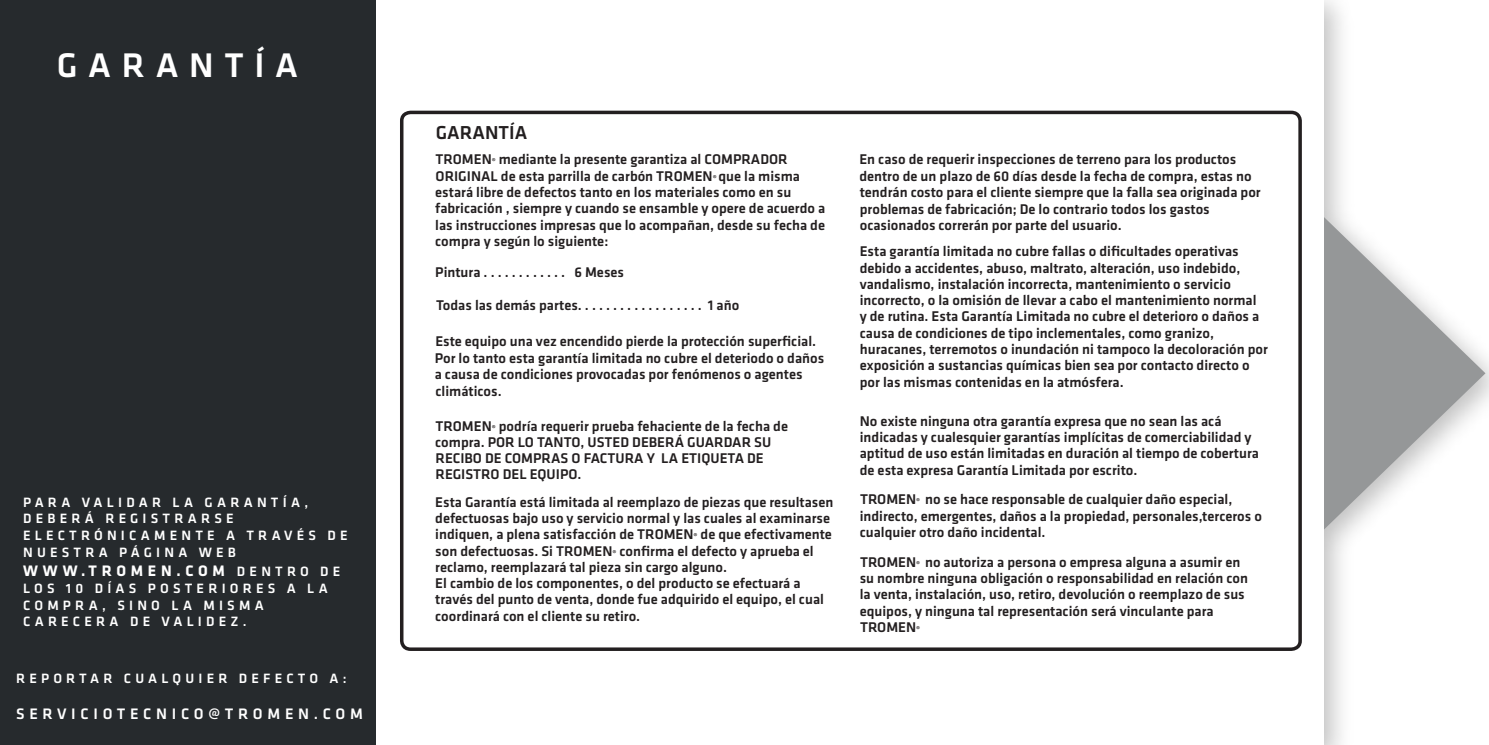
<style>
.page{position:relative;width:1489px;height:745px;background:#fff}
.page>*{position:absolute;margin:0;border:0;box-sizing:border-box;transform-origin:0 0}
.t1{font:500 35.35px "Klavika";letter-spacing:.3em;color:#fff}
.t2{font:500 19.6px "Klavika";color:#231f20}
.t3{font:500 15.75px "Klavika";letter-spacing:.3em;color:#fff}
.t4{font:700 15.75px "Klavika";letter-spacing:.3em;color:#fff}
.t5{font:500 14.7px/16.4px "Klavika";color:#231f20}
.t6{font:500 14px/16.8px "Klavika";letter-spacing:.3em;color:#fff}
.s1{font-weight:500;font-size:14px}
.s2{font-size:8.4px}
</style>
<div class="page">
<svg style="left:1324px;top:0;width:161px;height:744px"></svg>
<div style="left:0;top:0;width:375px;height:744px;background:#262a2d"></div>
<div style="left:400px;top:111px;width:901px;height:539px;border:4px solid #231f20;border-radius:9px"></div>
<h1 class="t1" style="left:57px;top:46px;width:243px">GARANTÍA</h1>
<p class="t6" style="left:23px;top:493px;width:326px">PARA VALIDAR LA GARANTÍA,<br>DEBERÁ REGISTRARSE<br>ELECTRÓNICAMENTE A TRAVÉS DE<br>NUESTRA PÁGINA WEB</p>
<p class="t4" style="left:23px;top:562px;width:319px">WWW.TROMEN.COM <span class="s1">DENTRO DE</span></p>
<p class="t6" style="left:23px;top:579px;width:306px">LOS 10 DÍAS POSTERIORES A LA<br>COMPRA, SINO LA MISMA<br>CARECERA DE VALIDEZ.</p>
<p class="t6" style="left:16px;top:670px;width:332px">REPORTAR CUALQUIER DEFECTO A:</p>
<p class="t3" style="left:16px;top:704px;width:348px">SERVICIOTECNICO@TROMEN.COM</p>
<h2 class="t2" style="left:435px;top:122px;width:93px">GARANTÍA</h2>
<p class="t5" style="left:435px;top:151px;width:391px">TROMEN<span class="s2">®</span> mediante la presente garantiza al COMPRADOR ORIGINAL de esta parrilla de carbón TROMEN<span class="s2">®</span> que la misma estará libre de defectos tanto en los materiales como en su fabricación , siempre y cuando se ensamble y opere de acuerdo a las instrucciones impresas que lo acompañan, desde su fecha de compra y según lo siguiente:</p>
<p class="t5" style="left:435px;top:263px;width:190px">Pintura . . . . . . . . . . . . 6 Meses</p>
<p class="t5" style="left:436px;top:297px;width:305px">Todas las demás partes. . . . . . . . . . . . . . . . . . 1 año</p>
<p class="t5" style="left:435px;top:333px;width:382px">Este equipo una vez encendido pierde la protección superficial.</p>
<p class="t5" style="left:434px;top:350px;width:391px">Por lo tanto esta garantía limitada no cubre el deteriodo o daños a causa de condiciones provocadas por fenómenos o agentes climáticos.</p>
<p class="t5" style="left:435px;top:417px;width:354px">TROMEN<span class="s2">®</span> podría requerir prueba fehaciente de la fecha de compra. POR LO TANTO, USTED DEBERÁ GUARDAR SU RECIBO DE COMPRAS O FACTURA Y LA ETIQUETA DE REGISTRO DEL EQUIPO.</p>
<p class="t5" style="left:435px;top:493px;width:399px">Esta Garantía está limitada al reemplazo de piezas que resultasen defectuosas bajo uso y servicio normal y las cuales al examinarse indiquen, a plena satisfacción de TROMEN<span class="s2">®</span> de que efectivamente son defectuosas. Si TROMEN<span class="s2">®</span> confirma el defecto y aprueba el reclamo, reemplazará tal pieza sin cargo alguno.<br>El cambio de los componentes, o del producto se efectuará a través del punto de venta, donde fue adquirido el equipo, el cual coordinará con el cliente su retiro.</p>
<p class="t5" style="left:859px;top:151px;width:403px">En caso de requerir inspecciones de terreno para los productos dentro de un plazo de 60 días desde la fecha de compra, estas no tendrán costo para el cliente siempre que la falla sea originada por problemas de fabricación; De lo contrario todos los gastos ocasionados correrán por parte del usuario.</p>
<p class="t5" style="left:859px;top:243px;width:409px">Esta garantía limitada no cubre fallas o dificultades operativas debido a accidentes, abuso, maltrato, alteración, uso indebido, vandalismo, instalación incorrecta, mantenimiento o servicio incorrecto, o la omisión de llevar a cabo el mantenimiento normal<br>y de rutina. Esta Garantía Limitada no cubre el deterioro o daños a causa de condiciones de tipo inclementales, como granizo, huracanes, terremotos o inundación ni tampoco la decoloración por exposición a sustancias químicas bien sea por contacto directo o por las mismas contenidas en la atmósfera.</p>
<p class="t5" style="left:859px;top:412px;width:400px">No existe ninguna otra garantía expresa que no sean las acá indicadas y cualesquier garantías implícitas de comerciabilidad y aptitud de uso están limitadas en duración al tiempo de cobertura de esta expresa Garantía Limitada por escrito.</p>
<p class="t5" style="left:859px;top:491px;width:404px">TROMEN<span class="s2">®</span> no se hace responsable de cualquier daño especial, indirecto, emergentes, daños a la propiedad, personales,terceros o cualquier otro daño incidental.</p>
<p class="t5" style="left:859px;top:553px;width:390px">TROMEN<span class="s2">®</span> no autoriza a persona o empresa alguna a asumir en su nombre ninguna obligación o responsabilidad en relación con la venta, instalación, uso, retiro, devolución o reemplazo de sus equipos, y ninguna tal representación será vinculante para TROMEN<span class="s2">®</span></p>
</div>
